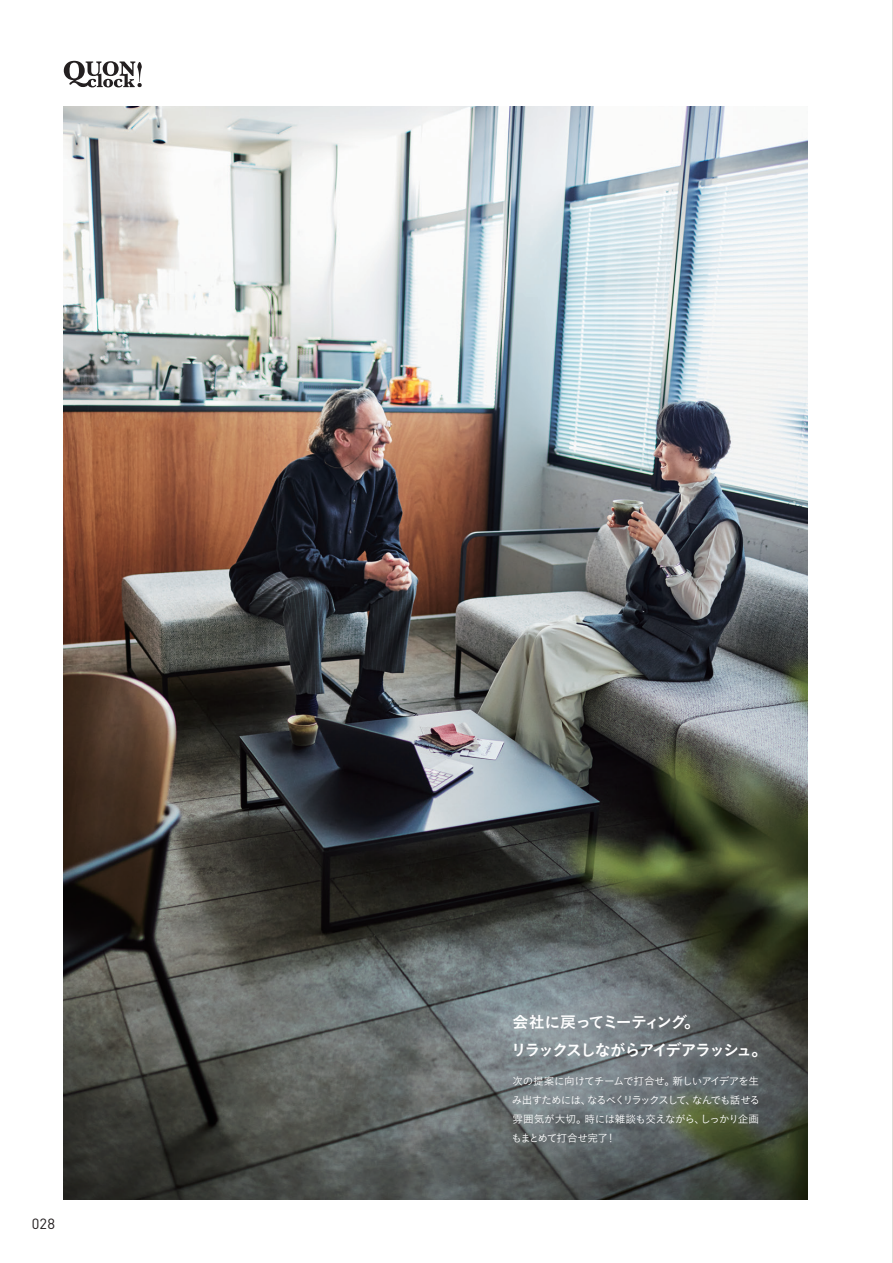
<style>
.page{position:relative;width:893px;height:1263px;background:#fff}
.page>*{position:absolute;margin:0;border:0;box-sizing:border-box;transform-origin:0 0}
.t1{font:15.9px/27.6px "Koburina Go Std W6";letter-spacing:-.12em;color:#fff}
.t2{font:14.7px "DIN Pro";color:#231f20}
.t3{font:10.65px/19.2px "Koburina Go Std W3";letter-spacing:-.085em;color:#fff;text-align:justify}
</style>
<div class="page">
<hr style="left:892px;top:0;width:1px;height:1263px;background:#dedbd6">
<img style="left:64px;top:106px;width:744px;height:1093px">
<svg style="left:64px;top:61px;width:78px;height:26px"></svg>
<h2 class="t2" style="left:32px;top:1212px;width:25px">028</h2>
<h1 class="t1" style="left:511px;top:1008px;width:258px">会社に戻ってミーティング。<br>リラックスしながらアイデアラッシュ。</h1>
<p class="t3" style="left:512px;top:1071px;width:250px">次の提案に向けてチームで打合せ。新しいアイデアを生み出すためには、なるべくリラックスして、なんでも話せる雰囲気が大切。時には雑談も交えながら、しっかり企画もまとめて打合せ完了！</p>
</div>
